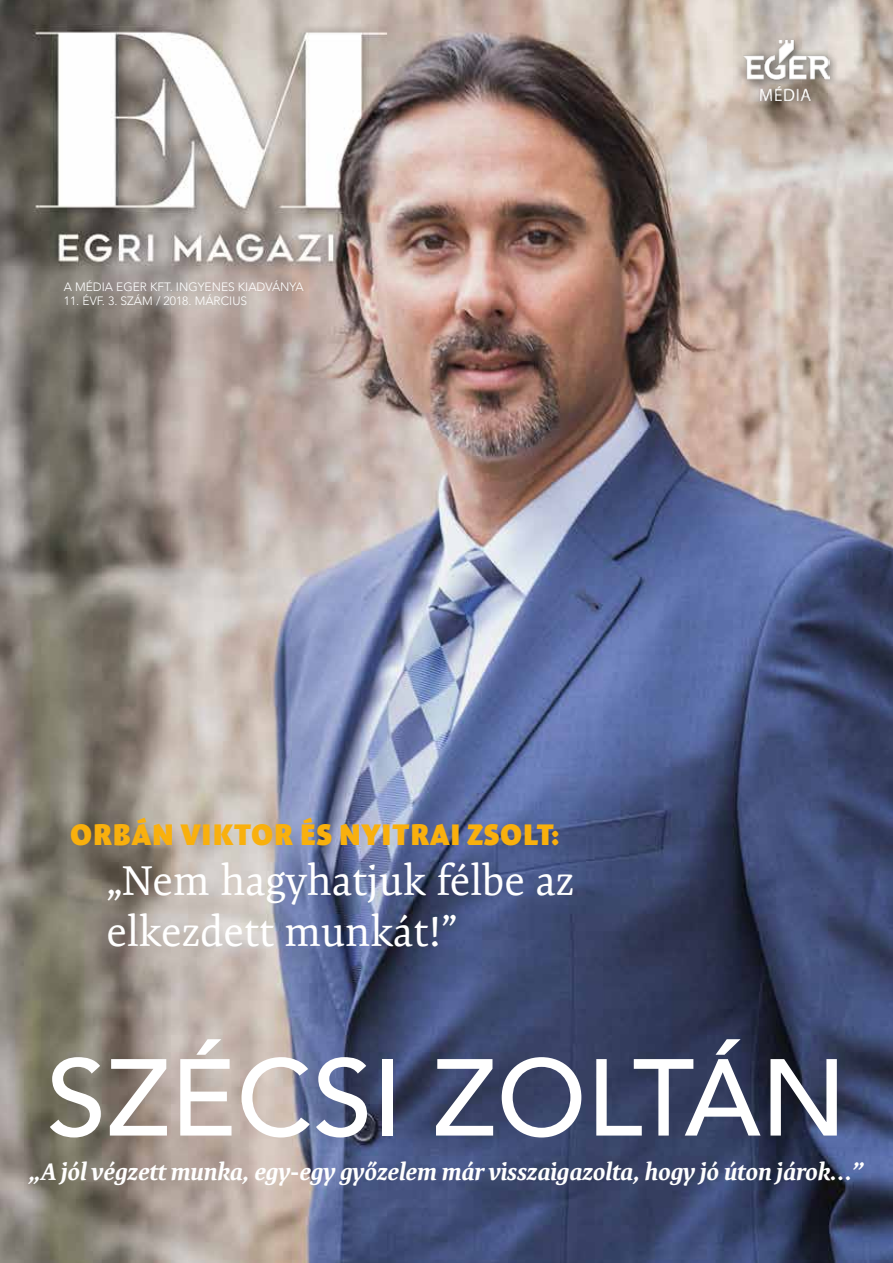
<style>
.page{position:relative;width:893px;height:1263px;background:#fff}
.page>*{position:absolute;margin:0;border:0;box-sizing:border-box;transform-origin:0 0}
.t1{font:500 108px "Avenir LT Pro";color:#fff}
.t2{font:42px/50.4px "Expo Serif Pro";color:#fff}
.t3{font:900 30px "Expo Sans Pro";letter-spacing:.02em;color:#f9b00d}
.t4{font:italic 700 24px "Expo Serif Pro";color:#fff}
.t5{font:300 12px "Avenir LT Pro";color:#fff}
</style>
<div class="page">
<img style="left:0;top:0;width:893px;height:1263px">
<div style="left:739px;top:35px;width:101px;height:77px;background:#1d1d1b;opacity:.75"></div>
<img style="left:743px;top:41px;width:86px;height:59px">
<p class="t5" style="left:64px;top:279px;width:241px">A MÉDIA EGER KFT. INGYENES KIADVÁNYA</p>
<p class="t5" style="left:64px;top:294px;width:185px">11. ÉVF. 3. SZÁM / 2018. MÁRCIUS</p>
<p class="t3" style="left:70px;top:816px;width:491px">ORBÁN VIKTOR ÉS NYITRAI ZSOLT:</p>
<h2 class="t2" style="left:106px;top:856px;width:469px">„Nem hagyhatjuk félbe az elkezdett munkát!”</h2>
<h1 class="t1" style="left:46px;top:1034px;width:802px">SZÉCSI ZOLTÁN</h1>
<p class="t4" style="left:30px;top:1156px;width:835px">„A jól végzett munka, egy-egy győzelem már visszaigazolta, hogy jó úton járok…”</p>
</div>
